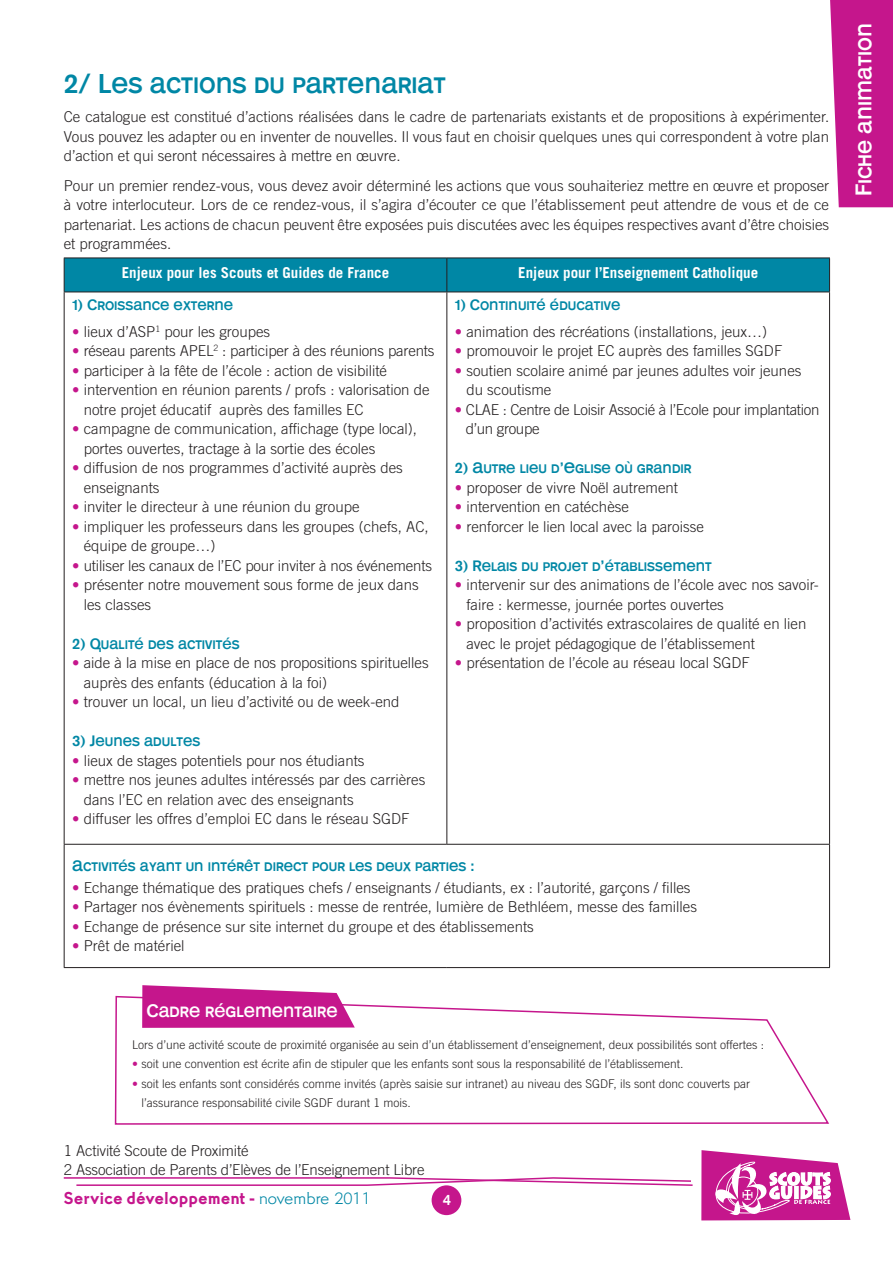
<style>
.page{position:relative;width:893px;height:1263px;background:#fff}
.page>*{position:absolute;margin:0;border:0;box-sizing:border-box;transform-origin:0 0}
.t1{font:27px "Mono Alphabet";color:#0087a5}
.t2{font:22.5px "Mono Alphabet";color:#fff}
.t3{font:700 18px "Martin Got URWTCE";color:#c5168c}
.t4{font:18px "Mono Alphabet";color:#fff}
.t5{font:300 15px/19.5px "Trade Gothic";color:#231f20}
.t6{font:15px "Mono Alphabet";color:#0087a5}
.t7{font:700 15px "Trade Gothic";color:#fff}
.t8{font:300 15px/19.5px "Trade Gothic";letter-spacing:-.02em;color:#231f20}
.t9{font:15px "Mono Alphabet";color:#fff}
.t10{font:300 12px/19.5px "Trade Gothic";color:#231f20}
.s1{font-family:"Mono Alphabet";font-weight:400;color:#c5168c}
.s2{font-weight:300;color:#0087a5}
</style>
<div class="page">
<svg style="left:701px;top:1150px;width:149px;height:70px"></svg>
<svg style="left:63px;top:1177px;width:630px;height:9px"></svg>
<div style="left:432px;top:1185px;width:29px;height:30px;background:#c5168c;border-radius:50%"></div>
<div style="left:65px;top:259px;width:764px;height:33px;background:#0087a5"></div>
<hr style="left:64px;top:258px;width:383px;height:1px;background:#231f20">
<hr style="left:64px;top:258px;width:1px;height:34px;background:#231f20">
<hr style="left:447px;top:258px;width:383px;height:1px;background:#231f20">
<hr style="left:446px;top:258px;width:1px;height:34px;background:#231f20">
<hr style="left:829px;top:258px;width:1px;height:34px;background:#231f20">
<hr style="left:64px;top:292px;width:383px;height:1px;background:#231f20">
<hr style="left:64px;top:292px;width:1px;height:552px;background:#231f20">
<hr style="left:447px;top:292px;width:383px;height:1px;background:#231f20">
<hr style="left:446px;top:292px;width:1px;height:552px;background:#231f20">
<hr style="left:829px;top:292px;width:1px;height:552px;background:#231f20">
<hr style="left:64px;top:844px;width:383px;height:1px;background:#231f20">
<hr style="left:64px;top:845px;width:1px;height:122px;background:#231f20">
<hr style="left:447px;top:844px;width:383px;height:1px;background:#231f20">
<hr style="left:829px;top:845px;width:1px;height:122px;background:#231f20">
<hr style="left:64px;top:967px;width:383px;height:1px;background:#231f20">
<hr style="left:447px;top:967px;width:383px;height:1px;background:#231f20">
<svg style="left:114px;top:995px;width:715px;height:130px"></svg>
<svg style="left:142px;top:985px;width:213px;height:43px;background:#cd379c"></svg>
<svg style="left:830px;top:0;width:63px;height:207px;background:#ca2a95"></svg>
<h1 class="t1" style="left:64px;top:68px;width:383px">2/ Les actions du partenariat</h1>
<p class="t5" style="left:64px;top:107px;width:767px;text-align:justify">Ce catalogue est constitué d’actions réalisées dans le cadre de partenariats existants et de propositions à expérimenter.<br>Vous pouvez les adapter ou en inventer de nouvelles. Il vous faut en choisir quelques unes qui correspondent à votre plan d’action et qui seront nécessaires à mettre en œuvre.</p>
<p class="t5" style="left:64px;top:175px;width:767px;text-align:justify">Pour un premier rendez-vous, vous devez avoir déterminé les actions que vous souhaiteriez mettre en œuvre et proposer à votre interlocuteur. Lors de ce rendez-vous, il s’agira d’écouter ce que l’établissement peut attendre de vous et de ce partenariat. Les actions de chacun peuvent être exposées puis discutées avec les équipes respectives avant d’être choisies et programmées.</p>
<p class="t7" style="left:122px;top:264px;width:269px">Enjeux pour les Scouts et Guides de France</p>
<p class="t7" style="left:518px;top:264px;width:242px">Enjeux pour l’Enseignement Catholique</p>
<p class="t6" style="left:72px;top:296px;width:163px">1) Croissance externe</p>
<p class="t5" style="left:72px;top:322px;width:200px"><span class="s1">•</span> lieux d’ASP<sup>1</sup> pour les groupes</p>
<p class="t5" style="left:72px;top:341px;width:364px"><span class="s1">•</span> réseau parents APEL<sup>2</sup> : participer à des réunions parents</p>
<p class="t5" style="left:72px;top:361px;width:316px"><span class="s1">•</span> participer à la fête de l’école : action de visibilité</p>
<p class="t5" style="left:84px;top:380px;width:347px;text-indent:-11px"><span class="s1">•</span> intervention en réunion parents / profs : valorisation de notre projet éducatif auprès des familles EC</p>
<p class="t5" style="left:84px;top:419px;width:335px;text-indent:-11px"><span class="s1">•</span> campagne de communication, affichage (type local), portes ouvertes, tractage à la sortie des écoles</p>
<p class="t5" style="left:84px;top:458px;width:321px;text-indent:-11px"><span class="s1">•</span> diffusion de nos programmes d’activité auprès des enseignants</p>
<p class="t5" style="left:72px;top:497px;width:289px"><span class="s1">•</span> inviter le directeur à une réunion du groupe</p>
<p class="t5" style="left:84px;top:517px;width:347px;text-indent:-11px"><span class="s1">•</span> impliquer les professeurs dans les groupes (chefs, AC, équipe de groupe…)</p>
<p class="t5" style="left:72px;top:556px;width:361px"><span class="s1">•</span> utiliser les canaux de l’EC pour inviter à nos événements</p>
<p class="t5" style="left:84px;top:575px;width:337px;text-indent:-11px"><span class="s1">•</span> présenter notre mouvement sous forme de jeux dans les classes</p>
<p class="t6" style="left:72px;top:635px;width:169px">2) Qualité des activités</p>
<p class="t5" style="left:84px;top:653px;width:347px;text-indent:-11px"><span class="s1">•</span> aide à la mise en place de nos propositions spirituelles auprès des enfants (éducation à la foi)</p>
<p class="t5" style="left:72px;top:692px;width:329px"><span class="s1">•</span> trouver un local, un lieu d’activité ou de week-end</p>
<p class="t6" style="left:72px;top:732px;width:130px">3) Jeunes adultes</p>
<p class="t5" style="left:72px;top:751px;width:294px"><span class="s1">•</span> lieux de stages potentiels pour nos étudiants</p>
<p class="t5" style="left:84px;top:770px;width:343px;text-indent:-11px"><span class="s1">•</span> mettre nos jeunes adultes intéressés par des carrières dans l’EC en relation avec des enseignants</p>
<p class="t5" style="left:72px;top:809px;width:339px"><span class="s1">•</span> diffuser les offres d’emploi EC dans le réseau SGDF</p>
<p class="t6" style="left:455px;top:296px;width:167px">1) Continuité éducative</p>
<p class="t5" style="left:455px;top:322px;width:314px"><span class="s1">•</span> animation des récréations (installations, jeux…)</p>
<p class="t5" style="left:455px;top:341px;width:329px"><span class="s1">•</span> promouvoir le projet EC auprès des familles SGDF</p>
<p class="t5" style="left:466px;top:361px;width:337px;text-indent:-11px"><span class="s1">•</span> soutien scolaire animé par jeunes adultes voir jeunes du scoutisme</p>
<p class="t8" style="left:466px;top:400px;width:355px;text-indent:-11px"><span class="s1">•</span> CLAE : Centre de Loisir Associé à l’Ecole pour implantation d’un groupe</p>
<p class="t6" style="left:455px;top:459px;width:238px">2) Autre lieu d’Eglise où grandir</p>
<p class="t5" style="left:455px;top:478px;width:225px"><span class="s1">•</span> proposer de vivre Noël autrement</p>
<p class="t5" style="left:455px;top:497px;width:175px"><span class="s1">•</span> intervention en catéchèse</p>
<p class="t5" style="left:455px;top:517px;width:250px"><span class="s1">•</span> renforcer le lien local avec la paroisse</p>
<p class="t6" style="left:455px;top:557px;width:258px">3) Relais du projet d’établissement</p>
<p class="t5" style="left:466px;top:575px;width:354px;text-indent:-11px"><span class="s1">•</span> intervenir sur des animations de l’école avec nos savoir&shy;faire : kermesse, journée portes ouvertes</p>
<p class="t5" style="left:466px;top:614px;width:342px;text-indent:-11px"><span class="s1">•</span> proposition d’activités extrascolaires de qualité en lien avec le projet pédagogique de l’établissement</p>
<p class="t5" style="left:455px;top:653px;width:296px"><span class="s1">•</span> présentation de l’école au réseau local SGDF</p>
<p class="t6" style="left:72px;top:857px;width:404px">Activités ayant un intérêt direct pour les deux parties :</p>
<p class="t5" style="left:72px;top:877px;width:620px"><span class="s1">•</span> Echange thématique des pratiques chefs / enseignants / étudiants, ex : l’autorité, garçons / filles</p>
<p class="t5" style="left:72px;top:897px;width:626px"><span class="s1">•</span> Partager nos évènements spirituels : messe de rentrée, lumière de Bethléem, messe des familles</p>
<p class="t5" style="left:72px;top:916px;width:463px"><span class="s1">•</span> Echange de présence sur site internet du groupe et des établissements</p>
<p class="t5" style="left:72px;top:936px;width:114px"><span class="s1">•</span> Prêt de matériel</p>
<p class="t4" style="left:147px;top:1001px;width:193px">Cadre réglementaire</p>
<p class="t10" style="left:132px;top:1034px;width:634px">Lors d’une activité scoute de proximité organisée au sein d’un établissement d’enseignement, deux possibilités sont offertes :</p>
<p class="t10" style="left:132px;top:1054px;width:553px"><span class="s1">•</span> soit une convention est écrite afin de stipuler que les enfants sont sous la responsabilité de l’établissement.</p>
<p class="t10" style="left:141px;top:1073px;width:610px;text-indent:-9px"><span class="s1">•</span> soit les enfants sont considérés comme invités (après saisie sur intranet) au niveau des SGDF, ils sont donc couverts par l’assurance responsabilité civile SGDF durant 1 mois.</p>
<p class="t5" style="left:64px;top:1141px;width:362px">1 Activité Scoute de Proximité<br>2 Association de Parents d’Elèves de l’Enseignement Libre</p>
<p class="t3" style="left:64px;top:1188px;width:309px">Service développement - <span class="s2">novembre 2011</span></p>
<p class="t9" style="left:443px;top:1191px;width:10px">4</p>
<h2 class="t2" style="left:850px;top:196px;width:174px;rotate:-90deg">Fiche animation</h2>
</div>
